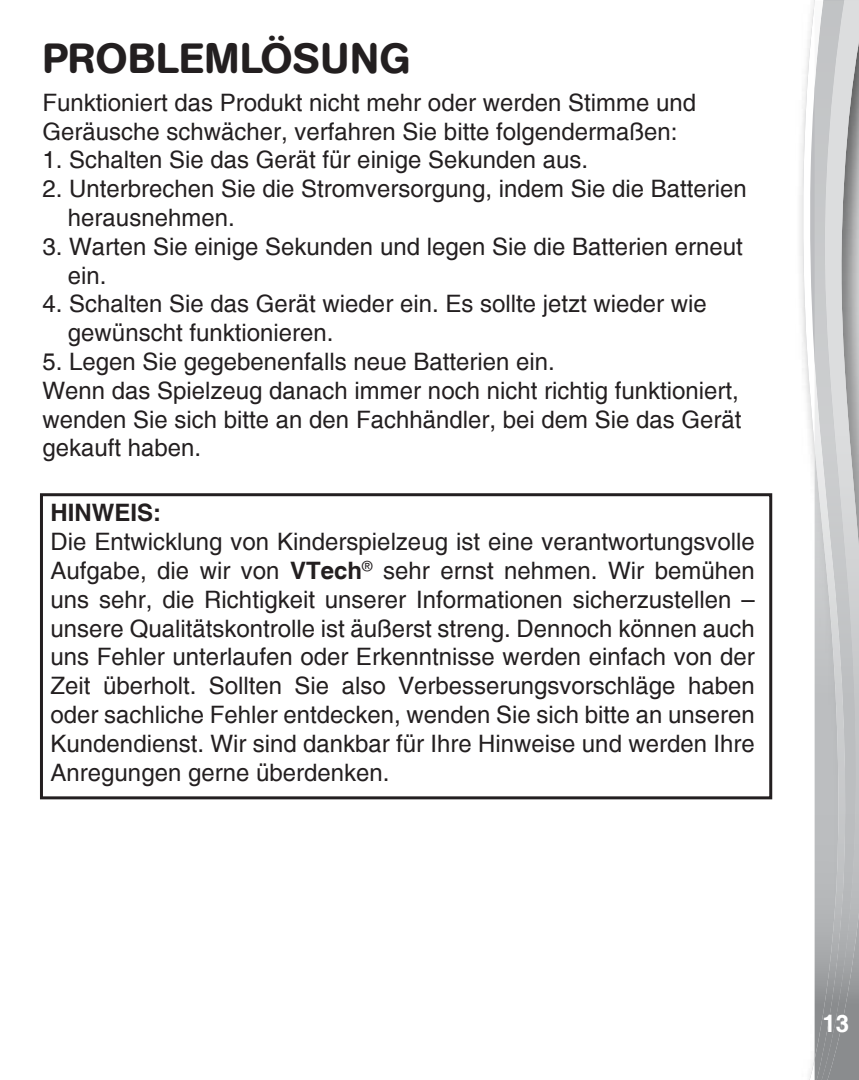
<style>
.page{position:relative;width:859px;height:1080px;background:#fff}
.page>*{position:absolute;margin:0;border:0;box-sizing:border-box;transform-origin:0 0}
.Body_text_2{font:500 42px "AG Book Rounded";letter-spacing:.02em;color:#231f20}
.Body_text_2-2{font:24px/28.8px "Helvetica";color:#231f20}
.Body_text_2-3{font:700 24px "Helvetica";color:#231f20}
.t1{font:700 24px "Helvetica";color:#fff}
.s1{font-weight:700}
</style>
<div class="page">
<svg style="left:802px;top:0;width:13px;height:1080px"></svg>
<img style="left:858px;top:3px;width:1px;height:1077px">
<img style="left:848px;top:3px;width:10px;height:1077px">
<svg style="left:823px;top:0;width:36px;height:3px"></svg>
<img style="left:815px;top:1px;width:33px;height:1079px">
<div style="left:40px;top:493px;width:732px;height:306px;border:3px solid #231f20"></div>
<p class="Body_text_2" style="left:42px;top:34px;width:370px">PROBLEMLÖSUNG</p>
<p class="Body_text_2-2" style="left:42px;top:88px;width:655px">Funktioniert das Produkt nicht mehr oder werden Stimme und<br>Geräusche schwächer, verfahren Sie bitte folgendermaßen:</p>
<p class="Body_text_2-2" style="left:42px;top:146px;width:547px">1. Schalten Sie das Gerät für einige Sekunden aus.</p>
<p class="Body_text_2-2" style="left:68px;top:174px;width:680px;text-indent:-26px">2. Unterbrechen Sie die Stromversorgung, indem Sie die Batterien herausnehmen.</p>
<p class="Body_text_2-2" style="left:68px;top:232px;width:676px;text-indent:-26px">3. Warten Sie einige Sekunden und legen Sie die Batterien erneut ein.</p>
<p class="Body_text_2-2" style="left:68px;top:290px;width:640px;text-indent:-26px">4. Schalten Sie das Gerät wieder ein. Es sollte jetzt wieder wie gewünscht funktionieren.</p>
<p class="Body_text_2-2" style="left:42px;top:347px;width:514px">5. Legen Sie gegebenenfalls neue Batterien ein.</p>
<p class="Body_text_2-2" style="left:42px;top:376px;width:701px;text-align:justify">Wenn das Spielzeug danach immer noch nicht richtig funktioniert, wenden Sie sich bitte an den Fachhändler, bei dem Sie das Gerät gekauft haben.</p>
<p class="Body_text_2-3" style="left:51px;top:498px;width:112px">HINWEIS:</p>
<p class="Body_text_2-2" style="left:51px;top:527px;width:706px;text-align:justify">Die Entwicklung von Kinderspielzeug ist eine verantwortungsvolle Aufgabe, die wir von <span class="s1">VTech</span><sup>®</sup> sehr ernst nehmen. Wir bemühen uns sehr, die Richtigkeit unserer Informationen sicherzustellen – unsere Qualitätskontrolle ist äußerst streng. Dennoch können auch uns Fehler unterlaufen oder Erkenntnisse werden einfach von der Zeit überholt. Sollten Sie also Verbesserungsvorschläge haben oder sachliche Fehler entdecken, wenden Sie sich bitte an unseren Kundendienst. Wir sind dankbar für Ihre Hinweise und werden Ihre Anregungen gerne überdenken.</p>
<p class="t1" style="left:822px;top:1008px;width:28px">13</p>
</div>
